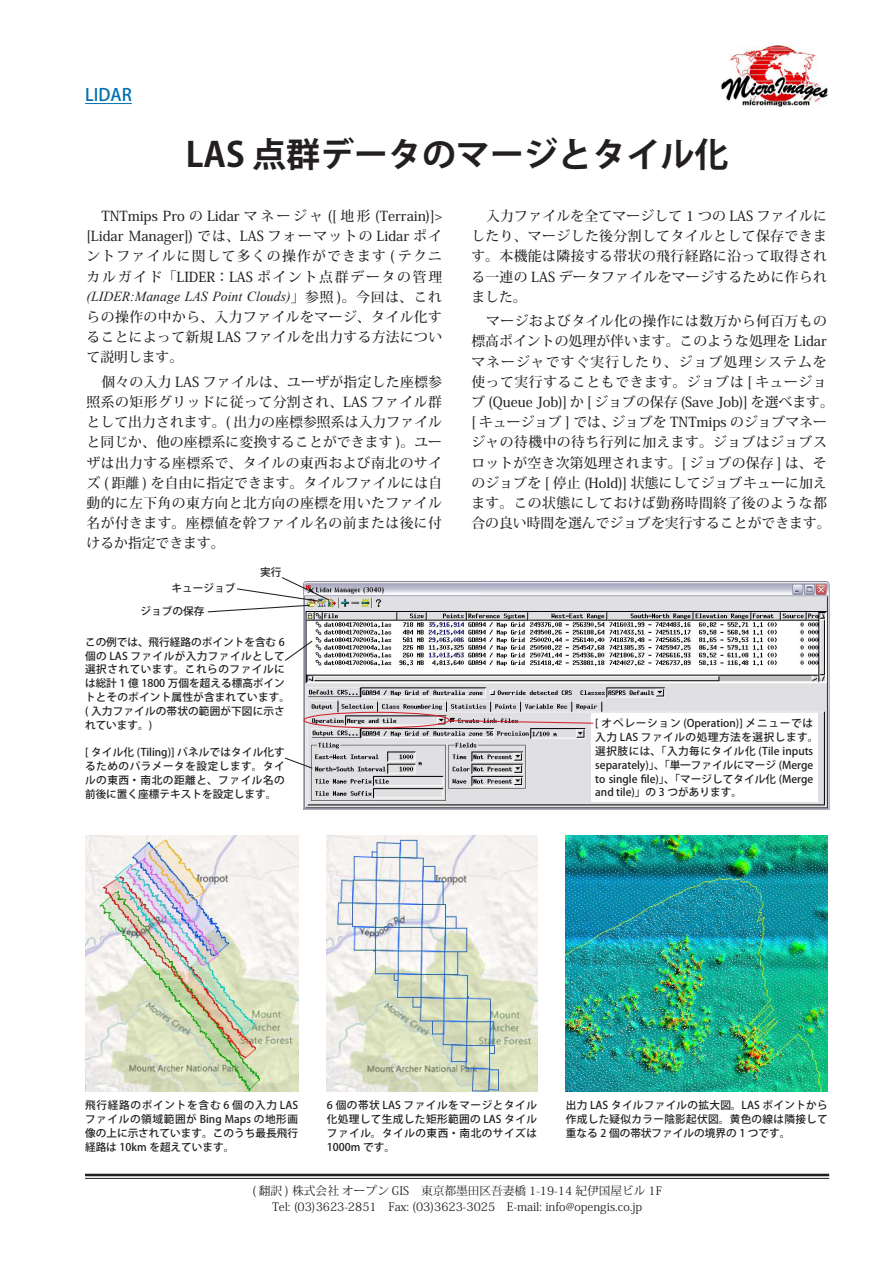
<style>
.page{position:relative;width:893px;height:1263px;background:#fff}
.page>*{position:absolute;margin:0;border:0;box-sizing:border-box;transform-origin:0 0}
.タイトル{font:700 34.05px "Koz Go Pro";color:#231f20}
.分類_下線{font:500 16.95px "Koz Go Pro";color:#0071ad}
.本文{font:500 13.8px/20.2px "Koz Min Pro";letter-spacing:.03em;color:#231f20;text-align:justify}
.本文-2{font:500 13.8px "Koz Min Pro";color:#231f20}
.本文-3{font:500 13.8px "Koz Min Pro";letter-spacing:.005em;color:#231f20}
.本文-4{font:500 13.8px "Koz Min Pro";letter-spacing:.08em;color:#231f20}
.t1{font:11.7px "Koz Min Pro";color:#231f20}
.画面の説明{font:500 10.65px/13.8px "Koz Go Pro";letter-spacing:.01em;color:#231f20;text-align:justify}
.s1{font-family:"Times New Roman";font-weight:400;font-style:italic}
</style>
<div class="page">
<hr style="left:85px;top:1174px;width:744px;height:2px;background:#231f20">
<hr style="left:85px;top:1178px;width:744px;height:1px;background:#231f20">
<img style="left:721px;top:45px;width:107px;height:62px">
<hr style="left:85px;top:103px;width:47px;height:1px;background:#0071ad">
<img style="left:85px;top:836px;width:213px;height:256px">
<img style="left:327px;top:836px;width:210px;height:256px">
<img style="left:566px;top:836px;width:262px;height:256px">
<img style="left:303px;top:582px;width:526px;height:227px">
<svg style="left:207px;top:577px;width:124px;height:36px"></svg>
<div style="left:591px;top:713px;width:226px;height:89px;background:#fff"></div>
<div style="left:303px;top:712px;width:147px;height:16px;border:1px solid #d1232a;border-radius:50%"></div>
<svg style="left:448px;top:719px;width:146px;height:5px"></svg>
<svg style="left:285px;top:640px;width:29px;height:22px"></svg>
<svg style="left:285px;top:757px;width:29px;height:12px"></svg>
<p class="分類_下線" style="left:85px;top:84px;width:48px">LIDAR</p>
<p class="タイトル" style="left:186px;top:133px;width:544px">LAS 点群データのマージとタイル化</p>
<p class="本文" style="left:87px;top:205px;width:357px;text-indent:15px">TNTmips Pro の Lidar マネージャ ([ 地形 (Terrain &lt;[( [Lidar Manager]) では、LAS フォーマットの Lidar ポイントファイルに関して多くの操作ができます ( テクニカルガイド「LIDER：LAS ポイント点群データの管理<span class="s1">(LIDER:Manage LAS Point Clouds)</span>」参照 )。今回は、これ</p>
<p class="本文" style="left:87px;top:306px;width:357px">らの操作の中から、入力ファイルをマージ、タイル化することによって新規 LAS ファイルを出力する方法について説明します。</p>
<p class="本文" style="left:87px;top:371px;width:357px;text-indent:15px">個々の入力 LAS ファイルは、ユーザが指定した座標参照系の矩形グリッドに従って分割され、LAS ファイル群として出力されます。( 出力の座標参照系は入力ファイルと同じか、他の座標系に変換することができます )。ユーザは出力する座標系で、タイルの東西および南北のサイズ ( 距離 ) を自由に指定できます。タイルファイルには自動的に左下角の東方向と北方向の座標を用いたファイル名が付きます。座標値を幹ファイル名の前または後に付けるか指定できます。</p>
<p class="本文" style="left:471px;top:205px;width:357px;text-indent:15px">入力ファイルを全てマージして 1 つの LAS ファイルにしたり、マージした後分割してタイルとして保存できます。本機能は隣接する帯状の飛行経路に沿って取得される一連の LAS データファイルをマージするために作られました。</p>
<p class="本文" style="left:486px;top:310px;width:342px">マージおよびタイル化の操作には数万から何百万もの</p>
<p class="本文-3" style="left:471px;top:331px;width:357px">標高ポイントの処理が伴います。このような処理を Lidar</p>
<p class="本文-4" style="left:471px;top:352px;width:357px">マネージャですぐ実行したり、ジョブ処理システムを</p>
<p class="本文" style="left:471px;top:371px;width:357px">使って実行することもできます。ジョブは [ キュージョ</p>
<p class="本文-2" style="left:471px;top:392px;width:364px">ブ (Queue Job)] か [ ジョブの保存 (Save Job)] を選べます。</p>
<p class="本文-2" style="left:611px;top:412px;width:217px">ジョブを TNTmips のジョブマネー</p>
<p class="本文" style="left:471px;top:411px;width:361px;text-align:left">[ キュージョブ ] では、<br>ジャの待機中の待ち行列に加えます。ジョブはジョブスロットが空き次第処理されます。[ ジョブの保存 は] 、そのジョブを [ 停止 (Hold)] 状態にしてジョブキューに加えます。この状態にしておけば勤務時間終了後のような都合の良い時間を選んでジョブを実行することができます。</p>
<p class="画面の説明" style="left:172px;top:582px;width:65px">キュージョブ</p>
<p class="画面の説明" style="left:141px;top:605px;width:65px">ジョブの保存</p>
<p class="画面の説明" style="left:260px;top:565px;width:23px">実行</p>
<p class="画面の説明" style="left:85px;top:635px;width:207px;text-align:left">この例では、飛行経路のポイントを含む 6個の LAS ファイルが入力ファイルとして選択されています。これらのファイルには総計 1 億 1800 万個を超える標高ポイントとそのポイント属性が含まれています。( 入力ファイルの帯状の範囲が下図に示されています。(</p>
<p class="画面の説明" style="left:85px;top:746px;width:201px">[ タイル化 (Tiling)] パネルではタイル化するためのパラメータを設定します。タイルの東西・南北の距離と、ファイル名の前後に置く座標テキストを設定します。</p>
<p class="画面の説明" style="left:595px;top:717px;width:225px;text-align:left">[ オペレーション (Operation)] メニューでは入力 LAS ファイルの処理方法を選択します。選択肢には、「入力毎にタイル化 (Tile inputs separately)」、「単一ファイルにマージ (Merge to single file)」、「マージしてタイル化 (Merge and tile)」の 3 つがあります。</p>
<p class="画面の説明" style="left:85px;top:1099px;width:215px">飛行経路のポイントを含む 6 個の入力 LASファイルの領域範囲が Bing Maps の地形画像の上に示されています。このうち最長飛行経路は 10km を超えています。</p>
<p class="画面の説明" style="left:327px;top:1099px;width:212px">6 個の帯状 LAS ファイルをマージとタイル化処理して生成した矩形範囲の LAS タイルファイル。タイルの東西・南北のサイズは1000m です。</p>
<p class="画面の説明" style="left:566px;top:1099px;width:264px">出力 LAS タイルファイルの拡大図。LAS ポイントから作成した疑似カラー陰影起伏図。黄色の線は隣接して重なる 2 個の帯状ファイルの境界の 1 つです。</p>
<p class="t1" style="left:252px;top:1182px;width:411px">( 翻訳 ) 株式会社オープン GIS　東京都墨田区吾妻橋 1-19-14 紀伊国屋ビル 1F</p>
<p class="t1" style="left:272px;top:1198px;width:372px">Tel (: 03)3623-2851　Fax (: 03)3623-3025　 -E mail: info@opengis.co j p.</p>
</div>
